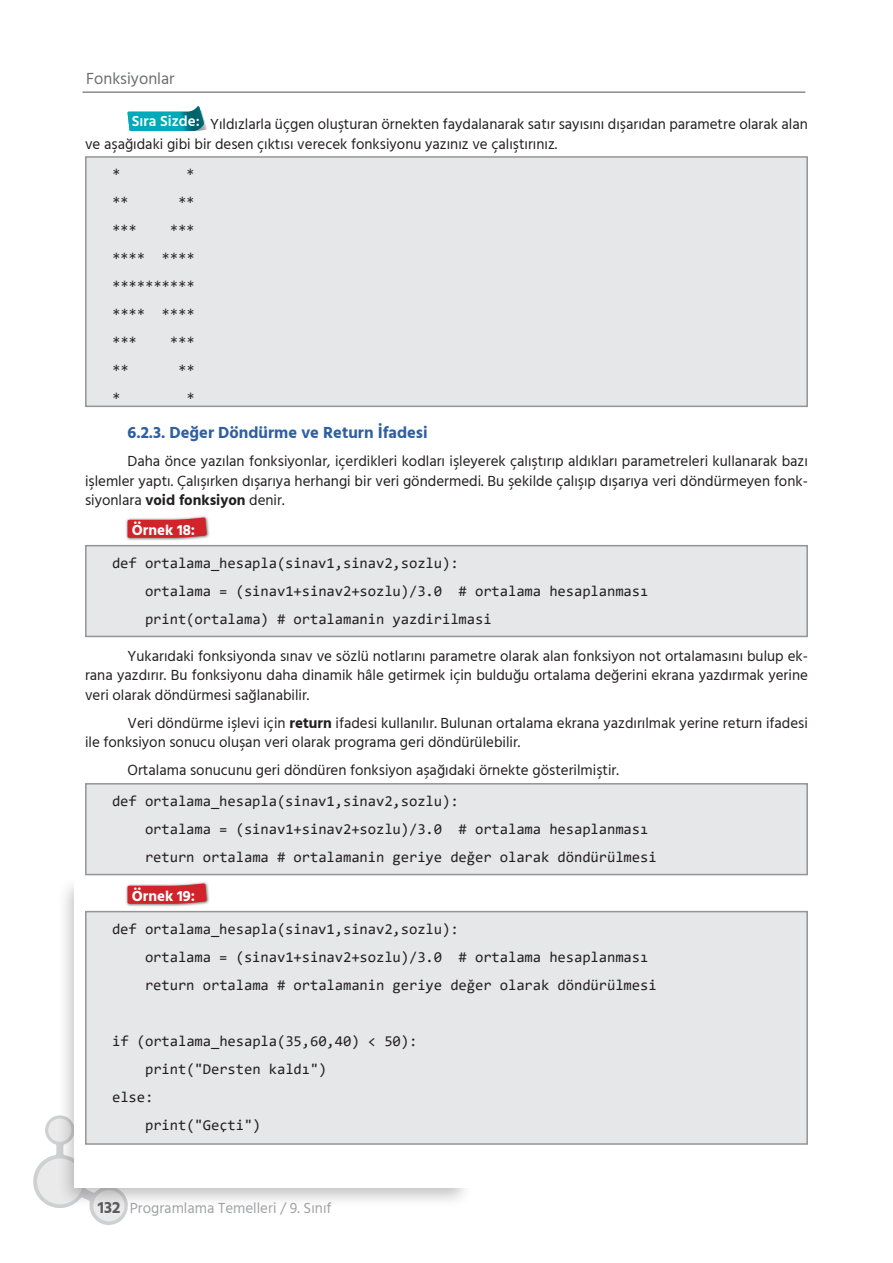
<style>
.page{position:relative;width:893px;height:1263px;background:#fff}
.page>*{position:absolute;margin:0;border:0;box-sizing:border-box;transform-origin:0 0}
.t1{font:700 16.5px "Hind";color:#2e5fa0}
.t2{font:16.5px "Hind";color:#6c6d70}
.t3{font:15px/19.5px "Hind";color:#231f20}
.t4{font:15px/28px "Consolas";color:#231f20}
.t5{font:15px "Hind";color:#a0a2a5}
.t6{font:700 15px "Hind";color:#fff}
.s1{font-weight:700}
.s2{font-weight:700;font-size:16.5px;color:#5c5c5f}
</style>
<div class="page">
<hr style="left:82px;top:91px;width:723px;height:2px;background:#8a8c8f">
<svg style="left:33px;top:1116px;width:95px;height:109px"></svg>
<svg style="left:48px;top:1118px;width:23px;height:24px"></svg>
<div style="left:93px;top:1190px;width:31px;height:31px;background:#eaeaeb;border-radius:50%"></div>
<div style="left:37px;top:1158px;width:46px;height:46px;background:#eaeaeb;border-radius:50%"></div>
<div style="left:56px;top:876px;width:417px;height:333px;background:#231f20;opacity:.27"></div>
<div style="left:75px;top:504px;width:618px;height:683px;background:#fff"></div>
<img style="left:204px;top:120px;width:3px;height:10px">
<svg style="left:127px;top:111px;width:51px;height:20px"></svg>
<img style="left:178px;top:106px;width:26px;height:25px">
<div style="left:86px;top:157px;width:721px;height:249px;background:#e6e7e9"></div>
<div style="left:85px;top:156px;width:723px;height:251px;border:2px solid #939598"></div>
<div style="left:125px;top:515px;width:85px;height:26px;background:#231f20;opacity:.75"></div>
<svg style="left:128px;top:517px;width:79px;height:21px;background:#d13d43"></svg>
<div style="left:86px;top:546px;width:721px;height:90px;background:#e6e7e9"></div>
<div style="left:85px;top:545px;width:723px;height:92px;border:2px solid #939598"></div>
<div style="left:86px;top:784px;width:721px;height:90px;background:#e6e7e9"></div>
<div style="left:85px;top:783px;width:723px;height:92px;border:2px solid #939598"></div>
<div style="left:125px;top:881px;width:85px;height:26px;background:#231f20;opacity:.75"></div>
<svg style="left:128px;top:883px;width:79px;height:21px;background:#d13d43"></svg>
<div style="left:86px;top:912px;width:721px;height:232px;background:#e6e7e9"></div>
<div style="left:85px;top:911px;width:723px;height:234px;border:2px solid #939598"></div>
<p class="t2" style="left:86px;top:67px;width:90px">Fonksiyonlar</p>
<p class="t3" style="left:85px;top:115px;width:724px;text-indent:47px"><sup>Sıra</sup> <sup>Sizde:</sup> Yıldızlarla üçgen oluşturan örnekten faydalanarak satır sayısını dışarıdan parametre olarak alan ve aşağıdaki gibi bir desen çıktısı verecek fonksiyonu yazınız ve çalıştırınız.</p>
<p class="t4" style="left:112px;top:160px;width:10px">*</p>
<p class="t4" style="left:186px;top:160px;width:10px">*</p>
<p class="t4" style="left:112px;top:188px;width:18px">**</p>
<p class="t4" style="left:178px;top:188px;width:18px">**</p>
<p class="t4" style="left:112px;top:216px;width:27px">***</p>
<p class="t4" style="left:112px;top:216px;width:84px;text-align:justify;text-indent:58px">*** **** **** ********** **** **** ***</p>
<p class="t4" style="left:170px;top:328px;width:27px">***</p>
<p class="t4" style="left:112px;top:356px;width:18px">**</p>
<p class="t4" style="left:178px;top:356px;width:18px">**</p>
<p class="t4" style="left:112px;top:384px;width:10px">*</p>
<p class="t4" style="left:186px;top:384px;width:10px">*</p>
<p class="t1" style="left:128px;top:423px;width:302px">6.2.3. Değer Döndürme ve Return İfadesi</p>
<p class="t3" style="left:85px;top:452px;width:724px;text-align:justify;text-indent:43px">Daha önce yazılan fonksiyonlar, içerdikleri kodları işleyerek çalıştırıp aldıkları parametreleri kullanarak bazı işlemler yaptı. Çalışırken dışarıya herhangi bir veri göndermedi. Bu şekilde çalışıp dışarıya veri döndürmeyen fonk&shy;siyonlara <span class="s1">void fonksiyon</span> denir.</p>
<p class="t6" style="left:132px;top:521px;width:65px">Örnek 18:</p>
<p class="t4" style="left:145px;top:549px;width:505px;text-indent:-33px">def ortalama_hesapla(sinav1,sinav2,sozlu):<br>ortalama = (sinav1+sinav2+sozlu)/3.0 # ortalama hesaplanması print(ortalama) # ortalamanin yazdirilmasi</p>
<p class="t3" style="left:85px;top:647px;width:724px;text-align:justify;text-indent:43px">Yukarıdaki fonksiyonda sınav ve sözlü notlarını parametre olarak alan fonksiyon not ortalamasını bulup ek&shy;rana yazdırır. Bu fonksiyonu daha dinamik hâle getirmek için bulduğu ortalama değerini ekrana yazdırmak yerine veri olarak döndürmesi sağlanabilir.</p>
<p class="t3" style="left:85px;top:714px;width:724px;text-indent:43px">Veri döndürme işlevi için <span class="s1">return</span> ifadesi kullanılır. Bulunan ortalama ekrana yazdırılmak yerine return ifadesi ile fonksiyon sonucu oluşan veri olarak programa geri döndürülebilir.</p>
<p class="t3" style="left:128px;top:762px;width:493px">Ortalama sonucunu geri döndüren fonksiyon aşağıdaki örnekte gösterilmiştir.</p>
<p class="t4" style="left:145px;top:787px;width:513px;text-indent:-33px">def ortalama_hesapla(sinav1,sinav2,sozlu):<br>ortalama = (sinav1+sinav2+sozlu)/3.0 # ortalama hesaplanması return ortalama # ortalamanin geriye değer olarak döndürülmesi</p>
<p class="t6" style="left:132px;top:887px;width:65px">Örnek 19:</p>
<p class="t4" style="left:145px;top:915px;width:513px;text-indent:-33px">def ortalama_hesapla(sinav1,sinav2,sozlu):<br>ortalama = (sinav1+sinav2+sozlu)/3.0 # ortalama hesaplanması return ortalama # ortalamanin geriye değer olarak döndürülmesi</p>
<p class="t4" style="left:112px;top:1027px;width:307px">if (ortalama_hesapla(35,60,40) &lt; 50):</p>
<p class="t4" style="left:145px;top:1055px;width:183px">print("Dersten kaldı")</p>
<p class="t4" style="left:112px;top:1083px;width:43px">else:</p>
<p class="t4" style="left:145px;top:1111px;width:117px">print("Geçti")</p>
<p class="t5" style="left:98px;top:1198px;width:235px"><span class="s2">132</span> Programlama Temelleri / 9. Sınıf</p>
</div>
